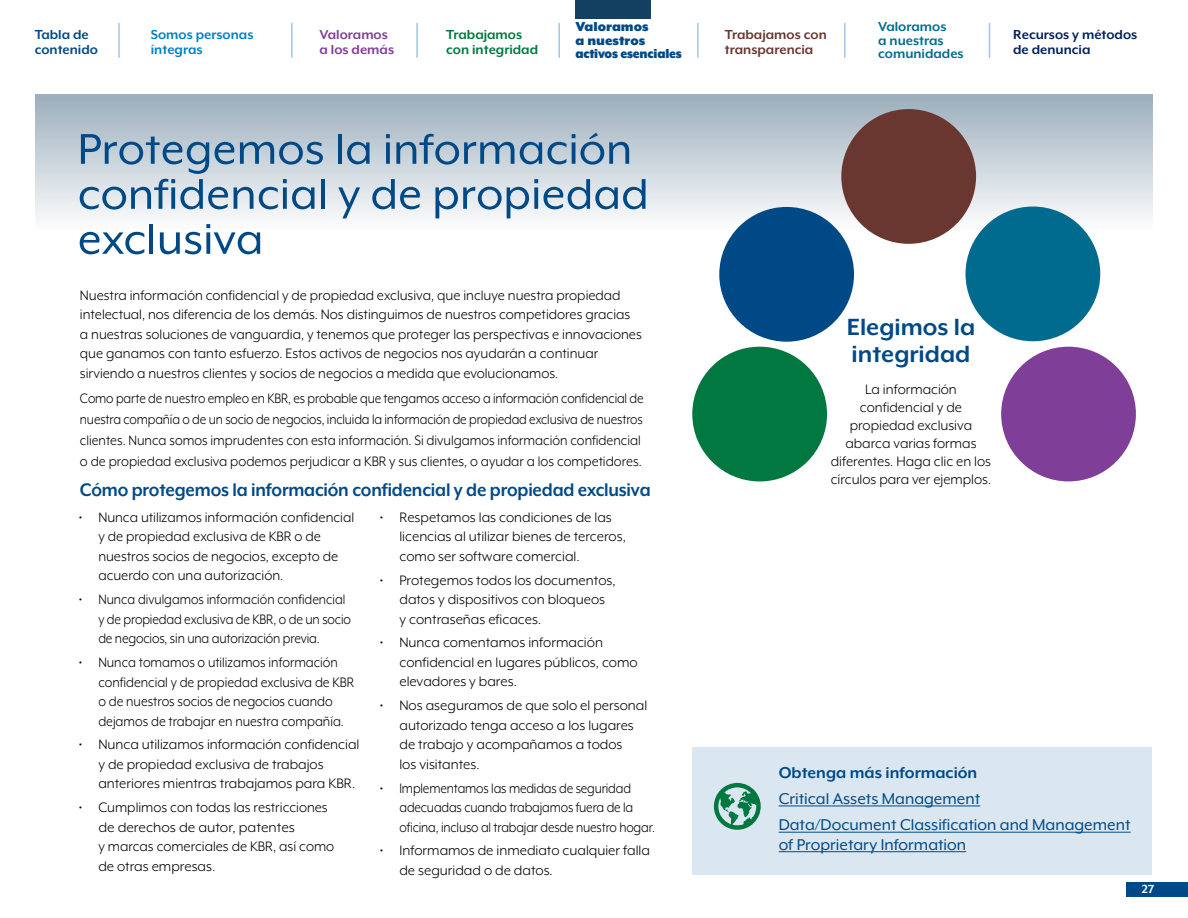
<style>
.page{position:relative;width:1188px;height:918px;background:#fff}
.page>*{position:absolute;margin:0;border:0;box-sizing:border-box;transform-origin:0 0}
.t1{font:49.5px/45px "Mr Eaves XL Mod OT";letter-spacing:.005em;color:#004987}
.t2{font:700 27px/27px "Mr Eaves XL Mod OT";color:#004987}
.t3{font:700 21px "Mr Eaves XL Mod OT";letter-spacing:-.01em;color:#004987;scale:.93 1}
.t4{font:18px/26.2px "Mr Eaves XL Mod OT";color:#004987}
.t5{font:700 18px "Mr Eaves XL Mod OT";color:#004987}
.t6{font:15.75px/19.5px "Mr Eaves XL Mod OT";color:#000}
.t7{font:15.75px/21px "Mr Eaves XL Mod OT";color:#000;scale:.9 1}
.t8{font:900 15px/13.5px "Mr Eaves XL Mod OT";letter-spacing:-.015em;color:#004987}
.t9{font:700 15px/13.5px "Mr Eaves XL Mod OT";color:#006b8e}
.t10{font:700 15px/15px "Mr Eaves XL Mod OT";color:#004987}
.t11{font:700 15px/15px "Mr Eaves XL Mod OT";color:#6a3730}
.t12{font:700 15px/15px "Mr Eaves XL Mod OT";color:#00205c}
.t13{font:700 15px/15px "Mr Eaves XL Mod OT";color:#00783f}
.t14{font:700 15px/15px "Mr Eaves XL Mod OT";color:#007fc5}
.t15{font:700 15px/15px "Mr Eaves XL Mod OT";color:#7f3f98}
.t16{font:700 15px "Mr Eaves XL Mod OT";color:#004987;scale:.92 1}
.t17{font:700 13.5px "Mr Eaves XL Mod OT";color:#fff}
</style>
<div class="page">
<hr style="left:118px;top:23px;width:2px;height:34px;background:#a2c7e2">
<hr style="left:291px;top:23px;width:2px;height:34px;background:#a2c7e2">
<hr style="left:416px;top:23px;width:2px;height:34px;background:#a2c7e2">
<hr style="left:558px;top:23px;width:2px;height:34px;background:#a2c7e2">
<hr style="left:697px;top:23px;width:2px;height:34px;background:#a2c7e2">
<hr style="left:844px;top:23px;width:2px;height:34px;background:#a2c7e2">
<hr style="left:989px;top:23px;width:1px;height:34px;background:#a2c7e2">
<div style="left:35px;top:94px;width:1117px;height:206px;background:linear-gradient(to bottom,#a6b6c3,#fff)"></div>
<div style="left:692px;top:347px;width:135px;height:134px;background:#00783f;border-radius:50%"></div>
<div style="left:1001px;top:347px;width:135px;height:134px;background:#7f3f98;border-radius:50%"></div>
<div style="left:841px;top:109px;width:135px;height:135px;background:#6a3730;border-radius:50%"></div>
<div style="left:966px;top:207px;width:134px;height:134px;background:#006b8e;border-radius:50%"></div>
<div style="left:719px;top:207px;width:135px;height:135px;background:#004987;border-radius:50%"></div>
<div style="left:692px;top:747px;width:459px;height:128px;background:#dae7f0"></div>
<hr style="left:779px;top:806px;width:201px;height:1px;background:#004987">
<hr style="left:779px;top:832px;width:352px;height:1px;background:#004987">
<hr style="left:779px;top:851px;width:187px;height:1px;background:#004987">
<svg style="left:714px;top:783px;width:47px;height:47px"></svg>
<div style="left:576px;top:0;width:75px;height:18px;background:#133f61"></div>
<div style="left:1126px;top:882px;width:62px;height:14px;background:#004987"></div>
<p class="t10" style="left:35px;top:27px;width:65px">Tabla de contenido</p>
<p class="t14" style="left:151px;top:27px;width:104px">Somos personas íntegras</p>
<p class="t15" style="left:320px;top:27px;width:76px">Valoramos a los demás</p>
<p class="t13" style="left:446px;top:27px;width:93px">Trabajamos con integridad</p>
<p class="t8" style="left:575px;top:20px;width:108px">Valoramos<br>a nuestros activos esenciales</p>
<p class="t10" style="left:595px;top:19px;width:50px">oramos</p>
<p class="t10" style="left:603px;top:34px;width:39px">estros</p>
<p class="t16" style="left:575px;top:49px;width:109px">activos esenciales</p>
<h1 class="t1" style="left:78px;top:126px;width:572px">Protegemos la información confidencial y de propiedad exclusiva</h1>
<p class="t6" style="left:80px;top:285px;width:563px">Nuestra información confidencial y de propiedad exclusiva, que incluye nuestra propiedad intelectual, nos diferencia de los demás. Nos distinguimos de nuestros competidores gracias a nuestras soluciones de vanguardia, y tenemos que proteger las perspectivas e innovaciones que ganamos con tanto esfuerzo. Estos activos de negocios nos ayudarán a continuar sirviendo a nuestros clientes y socios de negocios a medida que evolucionamos.</p>
<p class="t7" style="left:80px;top:388px;width:628px">Como parte de nuestro empleo en KBR, es probable que tengamos acceso a información confidencial de nuestra compañía o de un socio de negocios, incluida la información de propiedad exclusiva de nuestros clientes. Nunca somos imprudentes con esta información. Si divulgamos información confidencial o de propiedad exclusiva podemos perjudicar a KBR y sus clientes, o ayudar a los competidores.</p>
<h3 class="t3" style="left:80px;top:478px;width:615px">Cómo protegemos la información confidencial y de propiedad exclusiva</h3>
<p class="t6" style="left:98px;top:507px;width:257px;text-indent:-19px">• Nunca utilizamos información confidencial y de propiedad exclusiva de KBR o de nuestros socios de negocios, excepto de acuerdo con una autorización.</p>
<p class="t6" style="left:98px;top:590px;width:254px;text-indent:-19px">• Nunca divulgamos información confidencial y de propiedad exclusiva de KBR, o de un socio de negocios, sin una autorización previa.</p>
<p class="t6" style="left:98px;top:652px;width:257px;text-indent:-19px">• Nunca tomamos o utilizamos información confidencial y de propiedad exclusiva de KBR o de nuestros socios de negocios cuando dejamos de trabajar en nuestra compañía.</p>
<p class="t6" style="left:98px;top:735px;width:263px;text-indent:-19px">• Nunca utilizamos información confidencial y de propiedad exclusiva de trabajos anteriores mientras trabajamos para KBR.</p>
<p class="t6" style="left:98px;top:798px;width:237px;text-indent:-19px">• Cumplimos con todas las restricciones de derechos de autor, patentes<br>y marcas comerciales de KBR, así como de otras empresas.</p>
<p class="t6" style="left:399px;top:507px;width:228px;text-indent:-19px">• Respetamos las condiciones de las licencias al utilizar bienes de terceros, como ser software comercial.</p>
<p class="t6" style="left:399px;top:570px;width:218px;text-indent:-19px">• Protegemos todos los documentos, datos y dispositivos con bloqueos y contraseñas eficaces.</p>
<p class="t6" style="left:399px;top:633px;width:240px;text-indent:-19px">• Nunca comentamos información confidencial en lugares públicos, como elevadores y bares.</p>
<p class="t6" style="left:399px;top:696px;width:249px;text-indent:-19px">• Nos aseguramos de que solo el personal autorizado tenga acceso a los lugares de trabajo y acompañamos a todos<br>los visitantes.</p>
<p class="t6" style="left:399px;top:778px;width:257px;text-indent:-19px">• Implementamos las medidas de seguridad adecuadas cuando trabajamos fuera de la oficina, incluso al trabajar desde nuestro hogar.</p>
<p class="t6" style="left:399px;top:841px;width:252px;text-indent:-19px">• Informamos de inmediato cualquier falla de seguridad o de datos.</p>
<p class="t11" style="left:725px;top:27px;width:103px">Trabajamos con transparencia</p>
<p class="t9" style="left:878px;top:20px;width:87px">Valoramos<br>a nuestras comunidades</p>
<p class="t12" style="left:1013px;top:27px;width:126px">Recursos y métodos de denuncia</p>
<h2 class="t2" style="left:847px;top:313px;width:130px">Elegimos la integridad</h2>
<p class="t6" style="left:831px;top:380px;width:162px;line-height:18px;text-align:center">La información confidencial y de propiedad exclusiva abarca varias formas diferentes. Haga clic en los círculos para ver ejemplos.</p>
<p class="t5" style="left:779px;top:762px;width:200px">Obtenga más información</p>
<p class="t4" style="left:779px;top:786px;width:353px">Critical Assets Management<br>Data/Document Classification and Management</p>
<p class="t4" style="left:779px;top:831px;width:189px">of Proprietary Information</p>
<p class="t17" style="left:1142px;top:881px;width:14px">27</p>
</div>
